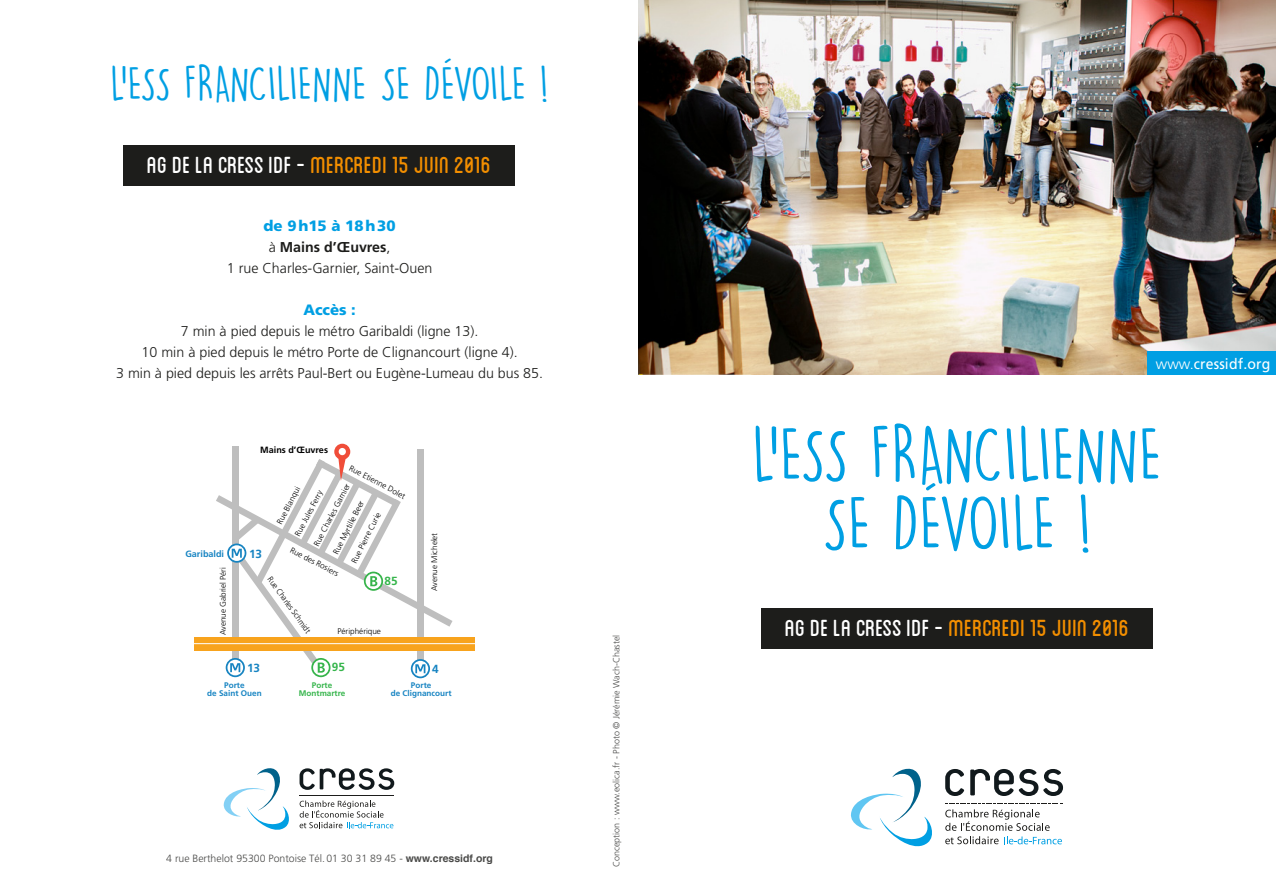
<style>
.page{position:relative;width:1276px;height:893px;background:#fff}
.page>*{position:absolute;margin:0;border:0;box-sizing:border-box;transform-origin:0 0}
.H11{font:72px "DK Lemon Yellow Sun";color:#009fe3}
.H11-2{font:72px "DK Lemon Yellow Sun";letter-spacing:-.03em;color:#009fe3}
.H11-3{font:45px "DK Lemon Yellow Sun";color:#009fe3}
.t1{font:32.7px "Blanch Caps";color:#f28e00}
.t2{font:900 15px "Frutiger";color:#009fe3}
.t3{font:14.85px "Frutiger";letter-spacing:.01em;color:#fff;scale:.95 1}
.t4{font:300 14.25px "Frutiger";color:#1d1d1b}
.t5{font:700 14.25px "Frutiger";color:#1d1d1b}
.t6{font:700 11.85px "Frutiger";color:#1784c2}
.t7{font:700 11.85px "Frutiger";color:#36b54c}
.t8{font:300 10.5px "Frutiger";color:#1d1d1b}
.t9{font:300 9px "Frutiger";color:#1d1d1b}
.t10{font:700 9px "Frutiger";color:#000}
.t11{font:700 9px "Frutiger";color:#1784c2}
.t12{font:300 8.1px "Frutiger";color:#000}
.t13{font:700 8.1px/8.1px "Frutiger";color:#1784c2;text-align:center}
.t14{font:300 8.1px "Frutiger";color:#000;scale:.94 1}
.t15{font:700 8.1px/8.1px "Frutiger";color:#36b54c;text-align:center}
.s1{color:#fff}
.s2{font-weight:300}
.s3{font-family:"Helvetica";font-weight:700}
</style>
<div class="page">
<img style="left:638px;top:0;width:638px;height:374px">
<svg style="left:945px;top:769px;width:19px;height:27px"></svg>
<svg style="left:970px;top:769px;width:93px;height:27px"></svg>
<svg style="left:945px;top:803px;width:117px;height:41px"></svg>
<svg style="left:851px;top:768px;width:81px;height:79px"></svg>
<div style="left:1147px;top:351px;width:129px;height:23px;background:#009fe3"></div>
<div style="left:761px;top:608px;width:391px;height:40px;background:#1d1d1b"></div>
<svg style="left:299px;top:768px;width:95px;height:22px"></svg>
<svg style="left:299px;top:800px;width:95px;height:28px"></svg>
<svg style="left:223px;top:768px;width:66px;height:62px"></svg>
<div style="left:123px;top:146px;width:391px;height:40px;background:#1d1d1b"></div>
<div style="left:232px;top:446px;width:7px;height:217px;background:#bebebe"></div>
<div style="left:417px;top:449px;width:7px;height:216px;background:#bebebe"></div>
<div style="left:194px;top:637px;width:280px;height:14px;background:#f8a31d"></div>
<hr style="left:190px;top:643px;width:286px;height:1px;background:#fff">
<svg style="left:334px;top:444px;width:16px;height:16px"></svg>
<svg style="left:216px;top:454px;width:236px;height:224px"></svg>
<div style="left:339px;top:448px;width:7px;height:7px;background:#fff;border-radius:50%"></div>
<p class="H11-3" style="left:110px;top:56px;width:440px">L’ESS FRANCILIENNE SE DÉVOILE !</p>
<h1 class="t1" style="left:147px;top:150px;width:346px"><span class="s1">AG DE LA CRESS IDF -</span> MERCREDI 15 JUIN 2016</h1>
<p class="t2" style="left:264px;top:217px;width:134px">de 9h15 à 18h30</p>
<p class="t5" style="left:269px;top:239px;width:123px"><span class="s2">à</span> Mains d’Œuvres<span class="s2">,</span></p>
<p class="t4" style="left:227px;top:260px;width:207px">1 rue Charles-Garnier, Saint-Ouen</p>
<p class="t2" style="left:303px;top:301px;width:54px">Accès :</p>
<p class="t4" style="left:181px;top:323px;width:299px">7 min à pied depuis le métro Garibaldi (ligne 13).</p>
<p class="t4" style="left:142px;top:344px;width:377px">10 min à pied depuis le métro Porte de Clignancourt (ligne 4).</p>
<p class="t4" style="left:116px;top:365px;width:428px">3 min à pied depuis les arrêts Paul-Bert ou Eugène-Lumeau du bus 85.</p>
<p class="t11" style="left:185px;top:548px;width:40px">Garibaldi</p>
<p class="t12" style="left:218px;top:635px;width:70px;rotate:-90deg">Avenue Gabriel Péri</p>
<p class="t10" style="left:260px;top:444px;width:69px">Mains d’Œuvres</p>
<p class="t12" style="left:352px;top:463px;width:64px;rotate:28deg">Rue Etienne Dolet</p>
<p class="t12" style="left:312px;top:543px;width:71px;rotate:-62deg">Rue Charles Garnier</p>
<p class="t12" style="left:275px;top:522px;width:43px;rotate:-62deg">Rue Blanqui</p>
<p class="t12" style="left:293px;top:533px;width:52px;rotate:-62deg">Rue Jules Ferry</p>
<p class="t12" style="left:331px;top:552px;width:60px;rotate:-63deg">Rue Myrtille Beer</p>
<p class="t12" style="left:349px;top:560px;width:57px;rotate:-63deg">Rue Pierre Curie</p>
<p class="t12" style="left:430px;top:591px;width:60px;rotate:-90deg">Avenue Michelet</p>
<p class="t12" style="left:293px;top:545px;width:55px;rotate:28deg">Rue des Rosiers</p>
<p class="t14" style="left:273px;top:575px;width:73px;rotate:54deg">Rue Charles Schmidt</p>
<p class="t6" style="left:249px;top:546px;width:15px">13</p>
<p class="t7" style="left:384px;top:574px;width:15px">85</p>
<p class="t12" style="left:337px;top:627px;width:45px">Périphérique</p>
<p class="t7" style="left:332px;top:660px;width:15px">95</p>
<p class="t6" style="left:247px;top:661px;width:15px">13</p>
<p class="t6" style="left:432px;top:662px;width:8px">4</p>
<p class="t13" style="left:207px;top:681px;width:56px">Porte<br>de Saint Ouen</p>
<p class="t15" style="left:299px;top:681px;width:48px">Porte<br>Montmartre</p>
<p class="t13" style="left:391px;top:681px;width:62px">Porte<br>de Clignancourt</p>
<p class="t8" style="left:166px;top:852px;width:328px">4 rue Berthelot 95300 Pontoise Tél.01 30 31 89 45 - <span class="s3">www.cressidf.org</span></p>
<p class="t9" style="left:611px;top:867px;width:234px;rotate:-90deg">Conception : www.eolica.fr - Photo © Jérémie Wach-Chastel</p>
<p class="t3" style="left:1156px;top:355px;width:122px"><span class="s2">www.</span>cressidf.org</p>
<p class="H11" style="left:752px;top:409px;width:411px">L’ESS FRANCILIENNE</p>
<p class="H11-2" style="left:822px;top:478px;width:271px">SE DÉVOILE !</p>
<h1 class="t1" style="left:785px;top:613px;width:346px"><span class="s1">AG DE LA CRESS IDF -</span> MERCREDI 15 JUIN 2016</h1>
</div>
